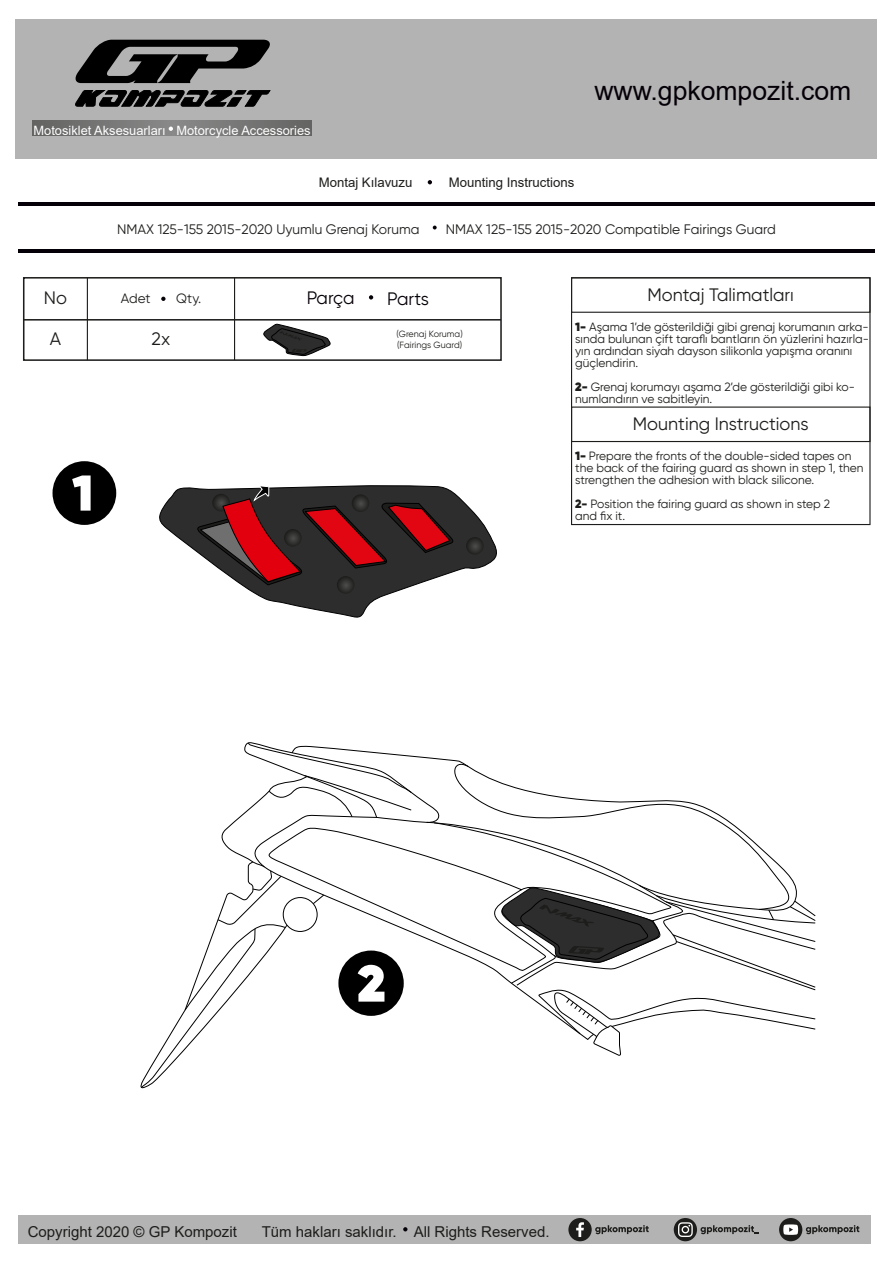
<style>
.page{position:relative;width:893px;height:1263px;background:#fff}
.page>*{position:absolute;margin:0;border:0;box-sizing:border-box;transform-origin:0 0}
.t1{font:26.55px "Arial";color:#050007}
.t2{font:18px "Gilroy";color:#1d1d1b}
.t3{font:18px "Gilroy";letter-spacing:-.015em;color:#050007}
.t4{font:18px "Gilroy";color:#1a1a18}
.t5{font:15px "Arial";color:#1d1d1b}
.t6{font:13.8px "Gilroy";color:#1d1d1b}
.t7{font:13.5px "Gilroy";color:#1d1d1b}
.t8{font:13.2px "Arial";color:#1d1d1b}
.t9{font:12.9px "Arial";color:#fff}
.t10{font:12px/12px "Gilroy";color:#1d1d1b}
.t11{font:9px/10.9px "Gilroy";color:#1d1d1b}
.s1{font-weight:800}
.s2{font-weight:900}
</style>
<div class="page">
<div style="left:19px;top:1215px;width:852px;height:29px;background:#b3b3b3"></div>
<div style="left:568px;top:1218px;width:24px;height:23px;background:#1d1d1b;border-radius:50%"></div>
<svg style="left:576px;top:1222px;width:8px;height:15px"></svg>
<svg style="left:595px;top:1225px;width:54px;height:9px"></svg>
<div style="left:674px;top:1218px;width:23px;height:23px;background:#1d1d1b;border-radius:50%"></div>
<svg style="left:678px;top:1222px;width:15px;height:15px"></svg>
<svg style="left:700px;top:1225px;width:59px;height:9px"></svg>
<div style="left:779px;top:1218px;width:23px;height:23px;background:#1d1d1b;border-radius:50%"></div>
<svg style="left:783px;top:1224px;width:15px;height:11px"></svg>
<svg style="left:806px;top:1225px;width:53px;height:9px"></svg>
<svg style="left:403px;top:1227px;width:4px;height:4px"></svg>
<div style="left:571px;top:277px;width:299px;height:36px;border:1px solid #1d1d1b"></div>
<div style="left:571px;top:406px;width:299px;height:36px;border:1px solid #1d1d1b"></div>
<svg style="left:428px;top:180px;width:4px;height:4px"></svg>
<div style="left:16px;top:19px;width:861px;height:140px;background:#b3b3b3"></div>
<svg style="left:32px;top:121px;width:279px;height:15px;background:#767675"></svg>
<svg style="left:169px;top:127px;width:4px;height:4px"></svg>
<hr style="left:18px;top:202px;width:856px;height:3px;background:#050007">
<hr style="left:18px;top:249px;width:856px;height:3px;background:#050007">
<svg style="left:433px;top:226px;width:4px;height:3px"></svg>
<svg style="left:75px;top:40px;width:195px;height:43px"></svg>
<svg style="left:75px;top:90px;width:195px;height:16px"></svg>
<svg style="left:140px;top:742px;width:676px;height:347px"></svg>
<svg style="left:23px;top:277px;width:479px;height:84px"></svg>
<div style="left:53px;top:461px;width:63px;height:64px;background:#000;border-radius:50%"></div>
<svg style="left:72px;top:475px;width:19px;height:36px"></svg>
<svg style="left:159px;top:487px;width:338px;height:131px"></svg>
<svg style="left:337px;top:576px;width:17px;height:18px"></svg>
<svg style="left:466px;top:537px;width:18px;height:18px"></svg>
<svg style="left:195px;top:485px;width:260px;height:100px;background:#5d2f32"></svg>
<p class="t9" style="left:34px;top:121px;width:279px">Motosiklet Aksesuarları Motorcycle Accessories</p>
<p class="t8" style="left:319px;top:174px;width:95px">Montaj Kılavuzu</p>
<p class="t8" style="left:449px;top:174px;width:127px">Mounting Instructions</p>
<h1 class="t1" style="left:594px;top:72px;width:258px">www.gpkompozit.com</h1>
<h2 class="t2" style="left:44px;top:287px;width:25px">No</h2>
<h2 class="t2" style="left:50px;top:328px;width:13px">A</h2>
<p class="t6" style="left:117px;top:221px;width:304px">NMAX 125-155 2015-2020 Uyumlu Grenaj Koruma</p>
<p class="t6" style="left:446px;top:220px;width:331px">NMAX 125-155 2015-2020 Compatible Fairings Guard</p>
<p class="t7" style="left:121px;top:290px;width:31px">Adet</p>
<p class="t7" style="left:176px;top:290px;width:26px">Qty.</p>
<h2 class="t3" style="left:307px;top:287px;width:49px">Parça</h2>
<h2 class="t3" style="left:387px;top:287px;width:43px">Parts</h2>
<h2 class="t4" style="left:152px;top:328px;width:20px">2x</h2>
<p class="t11" style="left:397px;top:328px;width:68px">(Grenaj Koruma) (Fairings Guard)</p>
<h2 class="t2" style="left:648px;top:283px;width:148px">Montaj Talimatları</h2>
<p class="t10" style="left:575px;top:321px;width:295px"><span class="s1">1-</span> Aşama 1’de gösterildiği gibi grenaj korumanın arka&shy;sında bulunan çift taraflı bantların ön yüzlerini hazırla&shy;yın ardından siyah dayson silikonla yapışma oranını güçlendirin.</p>
<p class="t10" style="left:575px;top:381px;width:281px"><span class="s1">2-</span> Grenaj korumayı aşama 2’de gösterildiği gibi ko&shy;numlandırın ve sabitleyin.</p>
<h2 class="t2" style="left:633px;top:412px;width:177px">Mounting Instructions</h2>
<p class="t10" style="left:575px;top:450px;width:290px"><span class="s1">1-</span> Prepare the fronts of the double-sided tapes on the back of the fairing guard as shown in step 1, then strengthen the adhesion with black silicone.</p>
<p class="t10" style="left:575px;top:498px;width:256px"><span class="s2">2-</span> Position the fairing guard as shown in step 2 and fix it.</p>
<p class="t5" style="left:28px;top:1221px;width:211px">Copyright 2020 © GP Kompozit</p>
<p class="t5" style="left:262px;top:1221px;width:289px">Tüm hakları saklıdır. All Rights Reserved.</p>
</div>
